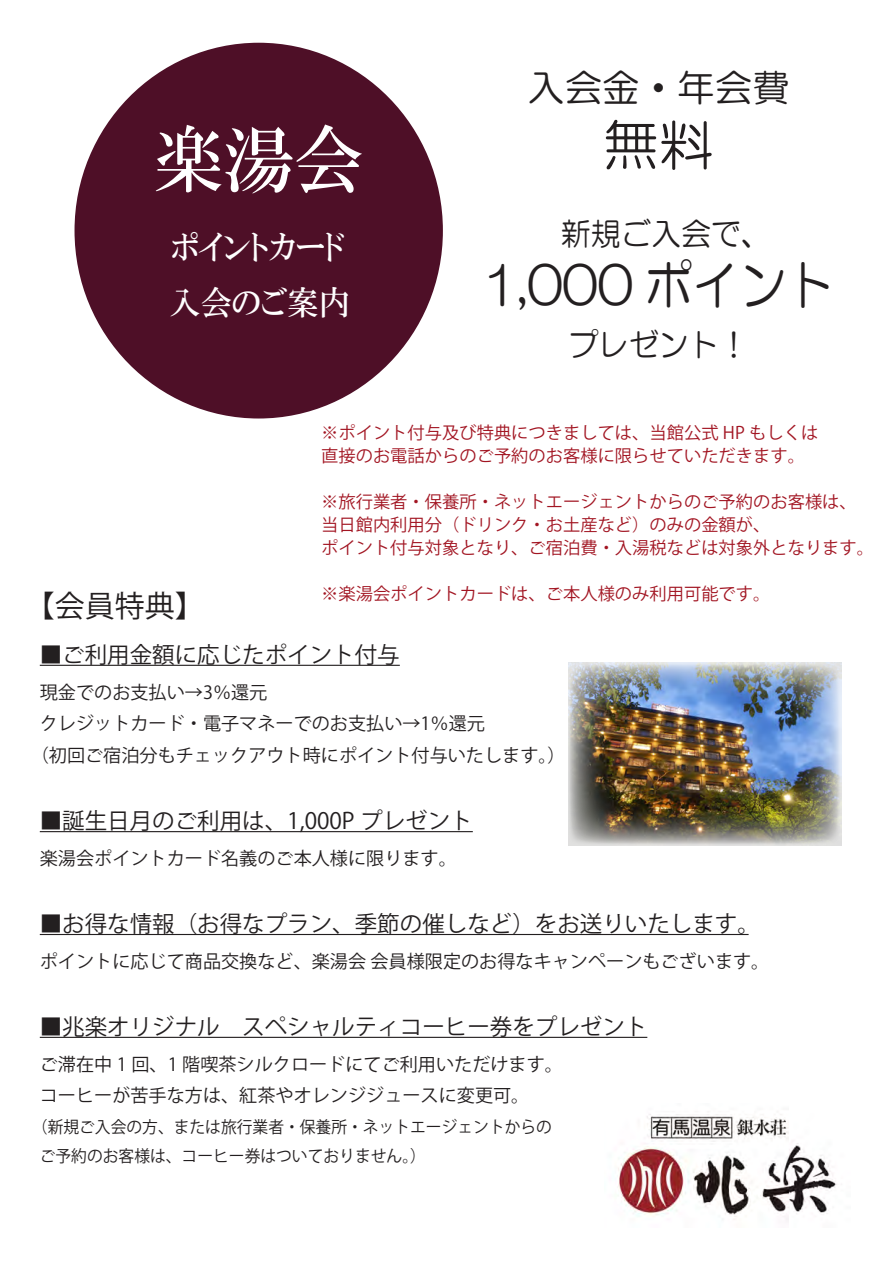
<style>
.page{position:relative;width:893px;height:1263px;background:#fff}
.page>*{position:absolute;margin:0;border:0;box-sizing:border-box;transform-origin:0 0}
.t1{font:73.5px "HGP Mincho B";color:#fff;scale:.96 1}
.t2{font:55.5px "HG Maru Gothic MPRO";color:#231f20}
.t3{font:52.95px "HG Maru Gothic MPRO";color:#231f20;scale:.89 1}
.t4{font:37.5px "HG Maru Gothic MPRO";color:#231f20}
.t5{font:33px/55.3px "HGP Mincho B";color:#fff;scale:.96 1}
.t6{font:31.5px "HG Maru Gothic MPRO";color:#231f20;scale:.96 1}
.t7{font:30px "Koz Go Pr 6 N";color:#231f20}
.t8{font:22.5px "Koz Go Pr 6 N";color:#231f20}
.t9{font:18.15px/31.8px "Koz Go Pr 6 N";color:#231f20}
.t10{font:17.1px/22.8px "Koz Go Pr 6 N";color:#a21522}
.t11{font:16.5px/28.8px "Koz Go Pr 6 N";color:#231f20;scale:.96 1}
</style>
<div class="page">
<hr style="left:40px;top:665px;width:360px;height:1px;background:#231f20">
<hr style="left:40px;top:831px;width:433px;height:1px;background:#231f20">
<hr style="left:40px;top:934px;width:709px;height:1px;background:#231f20">
<hr style="left:40px;top:1037px;width:607px;height:1px;background:#231f20">
<img style="left:618px;top:1114px;width:219px;height:107px">
<div style="left:75px;top:43px;width:368px;height:375px;background:#4e0f27;border-radius:50%"></div>
<img style="left:568px;top:663px;width:273px;height:182px">
<h1 class="t1" style="left:153px;top:121px;width:221px">楽湯会</h1>
<h3 class="t5" style="left:169px;top:219px;width:190px">ポイントカード入会のご案内</h3>
<h3 class="t4" style="left:527px;top:69px;width:264px">入会金・年会費</h3>
<h2 class="t2" style="left:548px;top:117px;width:223px">　無料　</h2>
<h3 class="t6" style="left:561px;top:218px;width:221px">新規ご入会で、</h3>
<h3 class="t3" style="left:483px;top:258px;width:396px">1,000 ポイント</h3>
<h3 class="t6" style="left:568px;top:329px;width:189px">プレゼント！</h3>
<p class="t10" style="left:321px;top:422px;width:499px">※ポイント付与及び特典につきましては、当館公式 HP もしくは直接のお電話からのご予約のお客様に限らせていただきます。</p>
<p class="t10" style="left:321px;top:491px;width:554px">※旅行業者・保養所・ネットエージェントからのご予約のお客様は、当日館内利用分（ドリンク・お土産など）のみの金額が、<br>ポイント付与対象となり、ご宿泊費・入湯税などは対象外となります。</p>
<p class="t10" style="left:321px;top:582px;width:451px">※楽湯会ポイントカードは、ご本人様のみ利用可能です。</p>
<h3 class="t7" style="left:25px;top:589px;width:182px">【会員特典】</h3>
<p class="t8" style="left:40px;top:642px;width:362px">■ご利用金額に応じたポイント付与</p>
<p class="t9" style="left:40px;top:676px;width:229px">現金でのお支払い→3％還元</p>
<p class="t9" style="left:40px;top:708px;width:447px">クレジットカード・電子マネーでのお支払い→1％還元</p>
<p class="t9" style="left:31px;top:740px;width:536px">（初回ご宿泊分もチェックアウト時にポイント付与いたします。）</p>
<p class="t8" style="left:40px;top:808px;width:434px">■誕生日月のご利用は、1,000P プレゼント</p>
<p class="t9" style="left:40px;top:843px;width:419px">楽湯会ポイントカード名義のご本人様に限ります。</p>
<p class="t8" style="left:40px;top:911px;width:721px">■お得な情報（お得なプラン、季節の催しなど）をお送りいたします。</p>
<p class="t9" style="left:40px;top:946px;width:731px">ポイントに応じて商品交換など、楽湯会 会員様限定のお得なキャンペーンもございます。</p>
<p class="t8" style="left:40px;top:1014px;width:609px">■兆楽オリジナル　スペシャルティコーヒー券をプレゼント</p>
<p class="t9" style="left:40px;top:1048px;width:525px">ご滞在中 1 回、1 階喫茶シルクロードにてご利用いただけます。コーヒーが苦手な方は、紅茶やオレンジジュースに変更可。</p>
<p class="t11" style="left:40px;top:1112px;width:535px;text-indent:-8px">（新規ご入会の方、または旅行業者・保養所・ネットエージェントからのご予約のお客様は、コーヒー券はついておりません。）</p>
</div>
